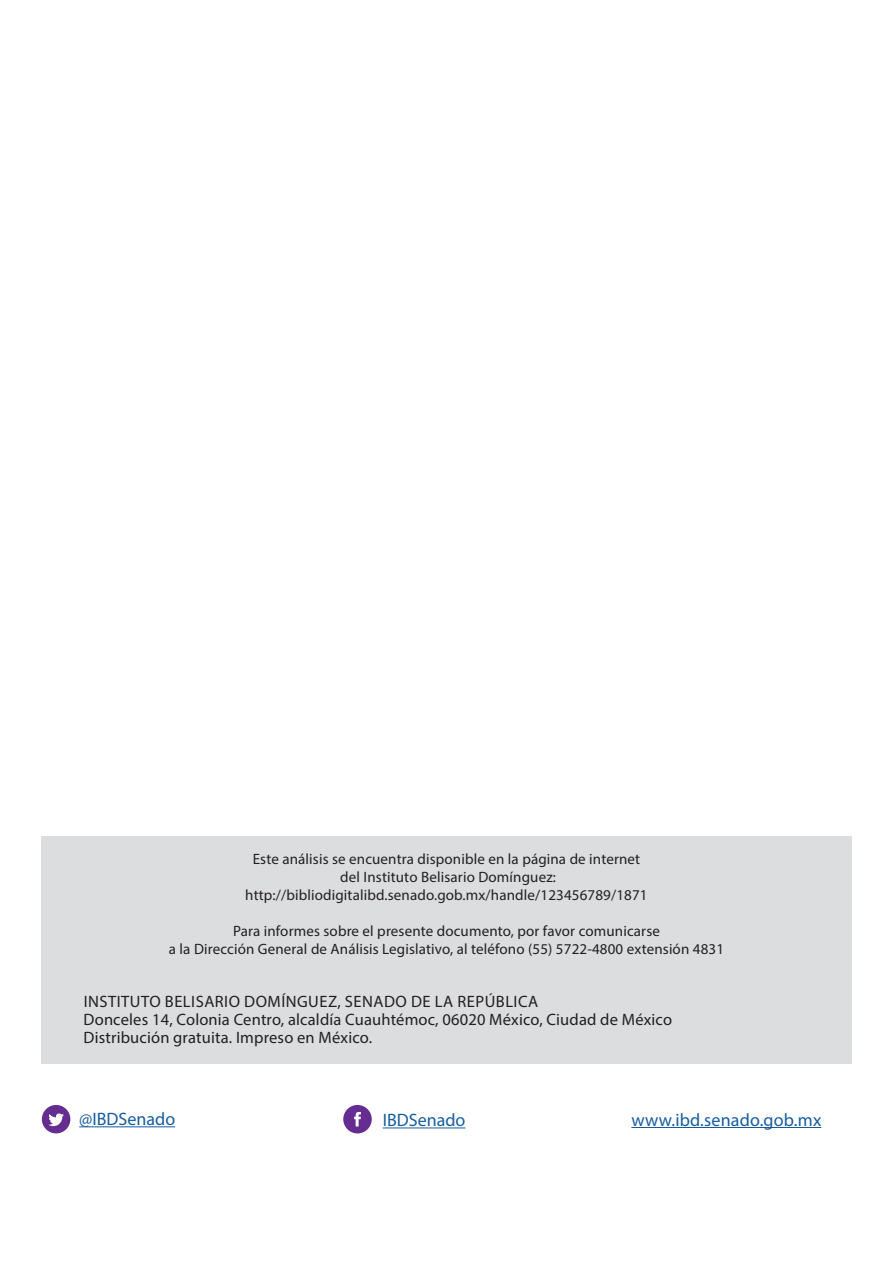
<style>
.page{position:relative;width:893px;height:1263px;background:#fff}
.page>*{position:absolute;margin:0;border:0;box-sizing:border-box;transform-origin:0 0}
.t1{font:18px "Myriad Pro";letter-spacing:.005em;color:#175d9e}
.texto{font:16.5px "Myriad Pro";letter-spacing:.01em;color:#231f20}
.texto-2{font:16.5px "Myriad Pro";letter-spacing:.03em;color:#231f20}
.t2{font:15px "Myriad Pro";letter-spacing:.01em;color:#231f20}
</style>
<div class="page">
<div style="left:41px;top:836px;width:810px;height:228px;background:#dcdddf"></div>
<hr style="left:631px;top:1127px;width:190px;height:1px;background:#175d9e">
<hr style="left:79px;top:1126px;width:96px;height:1px;background:#175d9e">
<svg style="left:42px;top:1105px;width:28px;height:28px"></svg>
<hr style="left:383px;top:1127px;width:82px;height:1px;background:#175d9e">
<svg style="left:343px;top:1105px;width:29px;height:28px"></svg>
<p class="t2" style="left:253px;top:850px;width:389px">Este análisis se encuentra disponible en la página de internet</p>
<p class="t2" style="left:340px;top:868px;width:217px">del Instituto Belisario Domínguez:</p>
<p class="t2" style="left:245px;top:886px;width:404px">http://bibliodigitalibd.senado.gob.mx/handle/123456789/1871</p>
<p class="t2" style="left:233px;top:922px;width:428px">Para informes sobre el presente documento, por favor comunicarse</p>
<p class="t2" style="left:169px;top:940px;width:557px">a la Dirección General de Análisis Legislativo, al teléfono (55) 5722-4800 extensión 4831</p>
<p class="texto-2" style="left:84px;top:991px;width:456px">INSTITUTO BELISARIO DOMÍNGUEZ, SENADO DE LA REPÚBLICA</p>
<p class="texto" style="left:84px;top:1009px;width:590px">Donceles 14, Colonia Centro, alcaldía Cuauhtémoc, 06020 México, Ciudad de México</p>
<p class="texto" style="left:84px;top:1027px;width:290px">Distribución gratuita. Impreso en México.</p>
<p class="t1" style="left:79px;top:1108px;width:98px">@IBDSenado</p>
<p class="t1" style="left:383px;top:1109px;width:84px">IBDSenado</p>
<p class="t1" style="left:631px;top:1108px;width:191px">www.ibd.senado.gob.mx</p>
</div>
